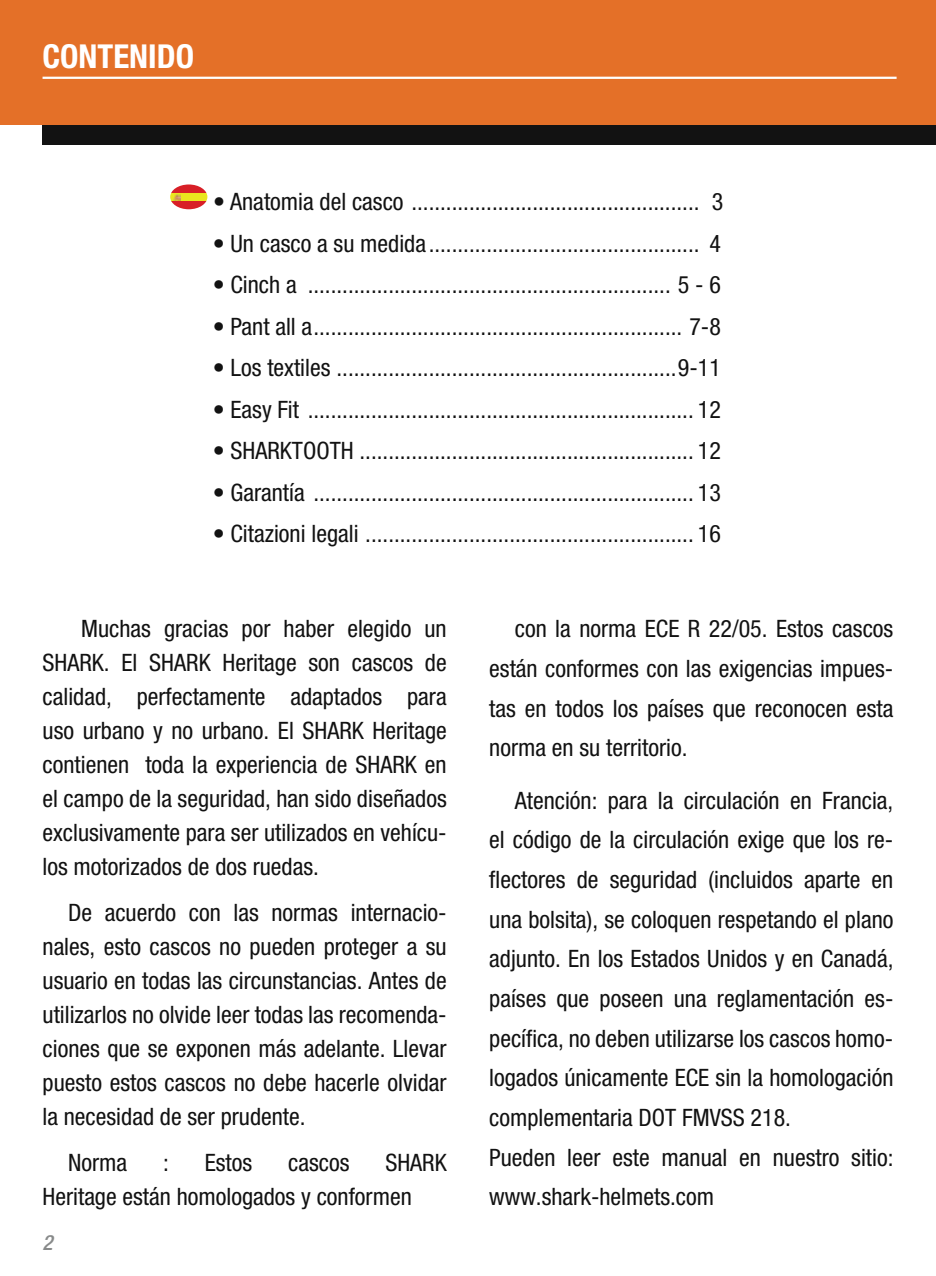
<style>
.page{position:relative;width:936px;height:1276px;background:#fff}
.page>*{position:absolute;margin:0;border:0;box-sizing:border-box;transform-origin:0 0}
.t1{font:700 condensed 33px "Helvetica Neue";color:#fff}
.t2{font:condensed 24px/33.9px "Helvetica Neue";color:#121212;text-align:justify}
.t3{font:italic 500 condensed 21px "Helvetica Neue";color:#888a8a}
</style>
<div class="page">
<div style="left:43px;top:85px;width:892px;height:60px;background:#121212"></div>
<div style="left:0;top:0;width:935px;height:125px;background:#e47028"></div>
<div style="left:170px;top:193px;width:37px;height:8px;background:#eae51f"></div>
<svg style="left:171px;top:184px;width:36px;height:9px"></svg>
<svg style="left:171px;top:201px;width:36px;height:8px"></svg>
<svg style="left:173px;top:194px;width:7px;height:7px"></svg>
<hr style="left:43px;top:77px;width:853px;height:2px;background:#fff">
<h1 class="t1" style="left:43px;top:36px;width:153px">CONTENIDO</h1>
<p class="t2" style="left:213px;top:185px;width:511px">• Anatomia del casco .................................................. 3</p>
<p class="t2" style="left:213px;top:226px;width:509px">• Un casco a su medida............................................... 4</p>
<p class="t2" style="left:213px;top:267px;width:509px">• Cinch a ............................................................... 5 - 6</p>
<p class="t2" style="left:213px;top:309px;width:509px">• Pant all a................................................................ 7-8</p>
<p class="t2" style="left:213px;top:350px;width:509px">• Los textiles ...........................................................9-11</p>
<p class="t2" style="left:213px;top:392px;width:509px">• Easy Fit ................................................................... 12</p>
<p class="t2" style="left:213px;top:433px;width:509px">• SHARKTOOTH .......................................................... 12</p>
<p class="t2" style="left:213px;top:475px;width:509px">• Garantía .................................................................. 13</p>
<p class="t2" style="left:213px;top:516px;width:509px">• Citazioni legali ......................................................... 16</p>
<p class="t2" style="left:43px;top:612px;width:405px;text-indent:39px">Muchas gracias por haber elegido un SHARK. El SHARK Heritage son cascos de calidad, perfectamente adaptados para uso urbano y no urbano. El SHARK Heritage contienen toda la experiencia de SHARK en el campo de la seguridad, han sido diseñados exclusivamente para ser utilizados en vehícu&shy;los motorizados de dos ruedas.</p>
<p class="t2" style="left:43px;top:895px;width:405px;text-indent:26px">De acuerdo con las normas internacio&shy;nales, esto cascos no pueden proteger a su usuario en todas las circunstancias. Antes de utilizarlos no olvide leer todas las recomenda&shy;ciones que se exponen más adelante. Llevar puesto estos cascos no debe hacerle olvidar la necesidad de ser prudente.</p>
<p class="t2" style="left:68px;top:1145px;width:61px">Norma</p>
<p class="t2" style="left:163px;top:1145px;width:7px">:</p>
<p class="t2" style="left:205px;top:1145px;width:49px">Estos</p>
<p class="t2" style="left:288px;top:1145px;width:63px">cascos</p>
<p class="t2" style="left:43px;top:1145px;width:405px;text-indent:343px">SHARK<br>Heritage están homologados y conformen</p>
<p class="t3" style="left:43px;top:1230px;width:12px">2</p>
<p class="t2" style="left:489px;top:609px;width:405px;line-height:39.6px;text-indent:26px">con la norma ECE R 22/05. Estos cascos están conformes con las exigencias impues&shy;tas en todos los países que reconocen esta norma en su territorio.</p>
<p class="t2" style="left:489px;top:780px;width:405px;line-height:39.6px;text-align:left;text-indent:26px">Atención: para la circulación en Francia, el código de la circulación exige que los re&shy;flectores de seguridad (incluidos aparte en una bolsita), se coloquen respetando el plano adjunto. En los Estados Unidos y en Canadá, países que poseen una reglamentación es&shy;pecífica, no deben utilizarse los cascos homo&shy;logados únicamente ECE sin la homologación complementaria DOT FMVSS 218.<br>Pueden leer este manual en nuestro sitio: www.shark-helmets.com</p>
</div>
